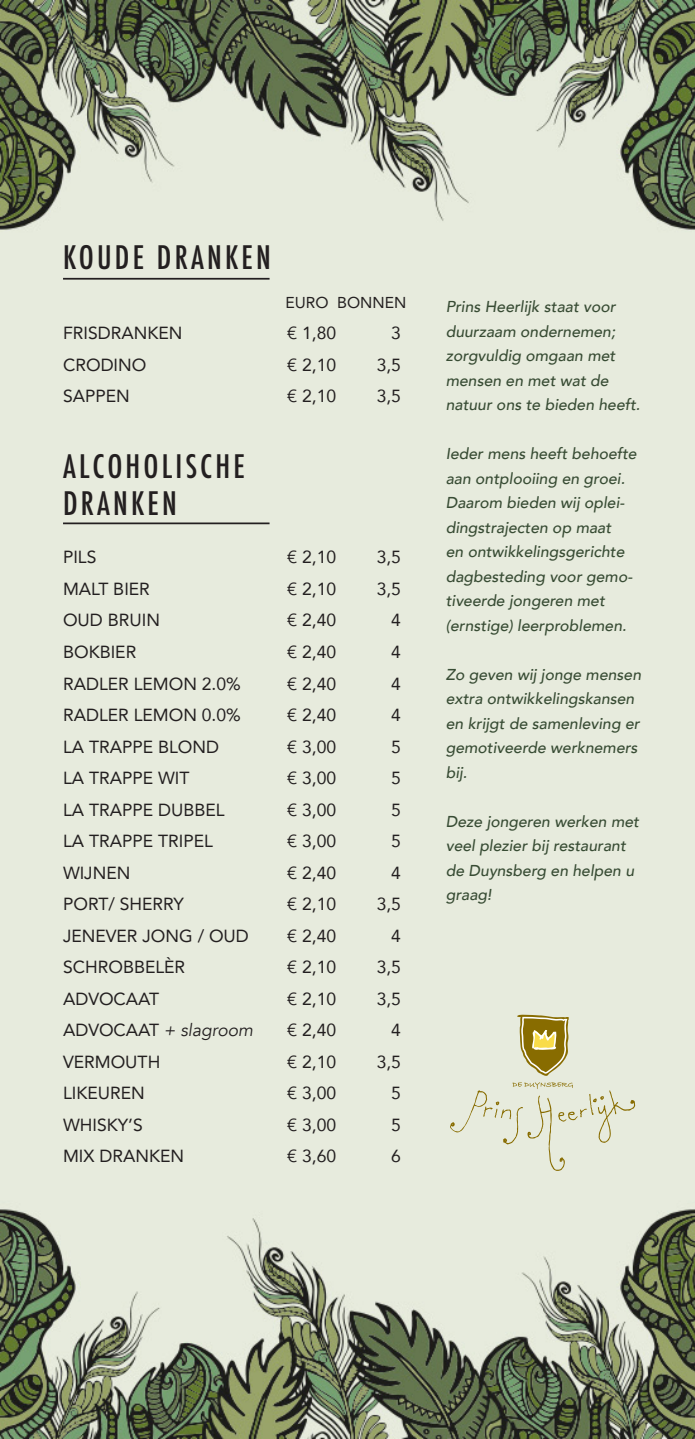
<style>
.page{position:relative;width:695px;height:1439px;background:#fff}
.page>*{position:absolute;margin:0;border:0;box-sizing:border-box;transform-origin:0 0}
.t1{font:500 condensed 31.5px "Futura";letter-spacing:.1em;color:#231f20}
.t2{font:17.5px "Avenir";color:#231f20}
.t3{font:italic 17.5px "Avenir";color:#231f20}
.t4{font:italic 500 15.75px/24.5px "Avenir";color:#384c34}
.t5{font:15.75px "Avenir";color:#231f20}
.s1{font-style:normal}
</style>
<div class="page">
<img style="left:0;top:0;width:694px;height:1438px">
<hr style="left:63px;top:278px;width:206px;height:2px;background:#231f20">
<hr style="left:63px;top:522px;width:206px;height:2px;background:#231f20">
<svg style="left:517px;top:1014px;width:51px;height:62px;background:#b6a55b"></svg>
<svg style="left:450px;top:1082px;width:185px;height:89px;background:#e2e5d2"></svg>
<p class="t1" style="left:63px;top:237px;width:209px">KOUDE DRANKEN</p>
<p class="t5" style="left:285px;top:290px;width:122px">EURO BONNEN</p>
<p class="t2" style="left:63px;top:319px;width:121px">FRISDRANKEN</p>
<p class="t2" style="left:287px;top:319px;width:51px">€ 1,80</p>
<p class="t2" style="left:391px;top:319px;width:11px">3</p>
<p class="t2" style="left:63px;top:351px;width:85px">CRODINO</p>
<p class="t2" style="left:287px;top:351px;width:51px">€ 2,10</p>
<p class="t2" style="left:376px;top:351px;width:26px">3,5</p>
<p class="t2" style="left:63px;top:382px;width:68px">SAPPEN</p>
<p class="t2" style="left:287px;top:382px;width:51px">€ 2,10</p>
<p class="t2" style="left:376px;top:382px;width:26px">3,5</p>
<p class="t1" style="left:63px;top:446px;width:183px">ALCOHOLISCHE</p>
<p class="t1" style="left:63px;top:483px;width:115px">DRANKEN</p>
<p class="t2" style="left:63px;top:543px;width:35px">PILS</p>
<p class="t2" style="left:287px;top:543px;width:51px">€ 2,10</p>
<p class="t2" style="left:376px;top:543px;width:26px">3,5</p>
<p class="t2" style="left:63px;top:575px;width:88px">MALT BIER</p>
<p class="t2" style="left:287px;top:575px;width:51px">€ 2,10</p>
<p class="t2" style="left:376px;top:575px;width:26px">3,5</p>
<p class="t2" style="left:63px;top:606px;width:98px">OUD BRUIN</p>
<p class="t2" style="left:287px;top:606px;width:51px">€ 2,40</p>
<p class="t2" style="left:391px;top:606px;width:11px">4</p>
<p class="t2" style="left:63px;top:638px;width:75px">BOKBIER</p>
<p class="t2" style="left:287px;top:638px;width:51px">€ 2,40</p>
<p class="t2" style="left:391px;top:638px;width:11px">4</p>
<p class="t2" style="left:63px;top:669px;width:179px">RADLER LEMON 2.0%</p>
<p class="t2" style="left:287px;top:669px;width:51px">€ 2,40</p>
<p class="t2" style="left:391px;top:669px;width:11px">4</p>
<p class="t2" style="left:63px;top:701px;width:179px">RADLER LEMON 0.0%</p>
<p class="t2" style="left:287px;top:701px;width:51px">€ 2,40</p>
<p class="t2" style="left:391px;top:701px;width:11px">4</p>
<p class="t2" style="left:63px;top:732px;width:157px">LA TRAPPE BLOND</p>
<p class="t2" style="left:287px;top:732px;width:51px">€ 3,00</p>
<p class="t2" style="left:391px;top:732px;width:11px">5</p>
<p class="t2" style="left:63px;top:764px;width:128px">LA TRAPPE WIT</p>
<p class="t2" style="left:287px;top:764px;width:51px">€ 3,00</p>
<p class="t2" style="left:391px;top:764px;width:11px">5</p>
<p class="t2" style="left:63px;top:795px;width:163px">LA TRAPPE DUBBEL</p>
<p class="t2" style="left:287px;top:795px;width:51px">€ 3,00</p>
<p class="t2" style="left:391px;top:795px;width:11px">5</p>
<p class="t2" style="left:63px;top:827px;width:151px">LA TRAPPE TRIPEL</p>
<p class="t2" style="left:287px;top:827px;width:51px">€ 3,00</p>
<p class="t2" style="left:391px;top:827px;width:11px">5</p>
<p class="t2" style="left:63px;top:858px;width:69px">WIJNEN</p>
<p class="t2" style="left:287px;top:858px;width:51px">€ 2,40</p>
<p class="t2" style="left:391px;top:858px;width:11px">4</p>
<p class="t2" style="left:63px;top:890px;width:122px">PORT/ SHERRY</p>
<p class="t2" style="left:287px;top:890px;width:51px">€ 2,10</p>
<p class="t2" style="left:376px;top:890px;width:26px">3,5</p>
<p class="t2" style="left:63px;top:921px;width:187px">JENEVER JONG / OUD</p>
<p class="t2" style="left:287px;top:921px;width:51px">€ 2,40</p>
<p class="t2" style="left:391px;top:921px;width:11px">4</p>
<p class="t2" style="left:63px;top:953px;width:124px">SCHROBBELÈR</p>
<p class="t2" style="left:287px;top:953px;width:51px">€ 2,10</p>
<p class="t2" style="left:376px;top:953px;width:26px">3,5</p>
<p class="t2" style="left:63px;top:984px;width:97px">ADVOCAAT</p>
<p class="t2" style="left:287px;top:984px;width:51px">€ 2,10</p>
<p class="t2" style="left:376px;top:984px;width:26px">3,5</p>
<p class="t3" style="left:63px;top:1019px;width:191px"><span class="s1">ADVOCAAT</span> + slagroom</p>
<p class="t2" style="left:287px;top:1016px;width:51px">€ 2,40</p>
<p class="t2" style="left:391px;top:1016px;width:11px">4</p>
<p class="t2" style="left:63px;top:1047px;width:99px">VERMOUTH</p>
<p class="t2" style="left:287px;top:1047px;width:51px">€ 2,10</p>
<p class="t2" style="left:376px;top:1047px;width:26px">3,5</p>
<p class="t2" style="left:63px;top:1079px;width:83px">LIKEUREN</p>
<p class="t2" style="left:287px;top:1079px;width:51px">€ 3,00</p>
<p class="t2" style="left:391px;top:1079px;width:11px">5</p>
<p class="t2" style="left:63px;top:1110px;width:81px">WHISKY’S</p>
<p class="t2" style="left:287px;top:1110px;width:51px">€ 3,00</p>
<p class="t2" style="left:391px;top:1110px;width:11px">5</p>
<p class="t2" style="left:63px;top:1142px;width:122px">MIX DRANKEN</p>
<p class="t2" style="left:287px;top:1142px;width:51px">€ 3,60</p>
<p class="t2" style="left:391px;top:1142px;width:11px">6</p>
<p class="t4" style="left:445px;top:295px;width:171px;text-align:justify">Prins Heerlijk staat voor duurzaam ondernemen; zorgvuldig omgaan met mensen en met wat de</p>
<p class="t4" style="left:445px;top:393px;width:196px">natuur ons te bieden heeft.</p>
<p class="t4" style="left:445px;top:442px;width:192px">Ieder mens heeft behoefte aan ontplooiing en groei.<br>Daarom bieden wij oplei&shy;dingstrajecten op maat</p>
<p class="t4" style="left:445px;top:540px;width:188px">en ontwikkelingsgerichte dagbesteding voor gemo&shy;tiveerde jongeren met</p>
<p class="t4" style="left:445px;top:613px;width:182px">(ernstige) leerproblemen.</p>
<p class="t4" style="left:445px;top:662px;width:197px">Zo geven wij jonge mensen extra ontwikkelingskansen en krijgt de samenleving er gemotiveerde werknemers bij.</p>
<p class="t4" style="left:445px;top:809px;width:195px">Deze jongeren werken met veel plezier bij restaurant de Duynsberg en helpen u graag!</p>
</div>
